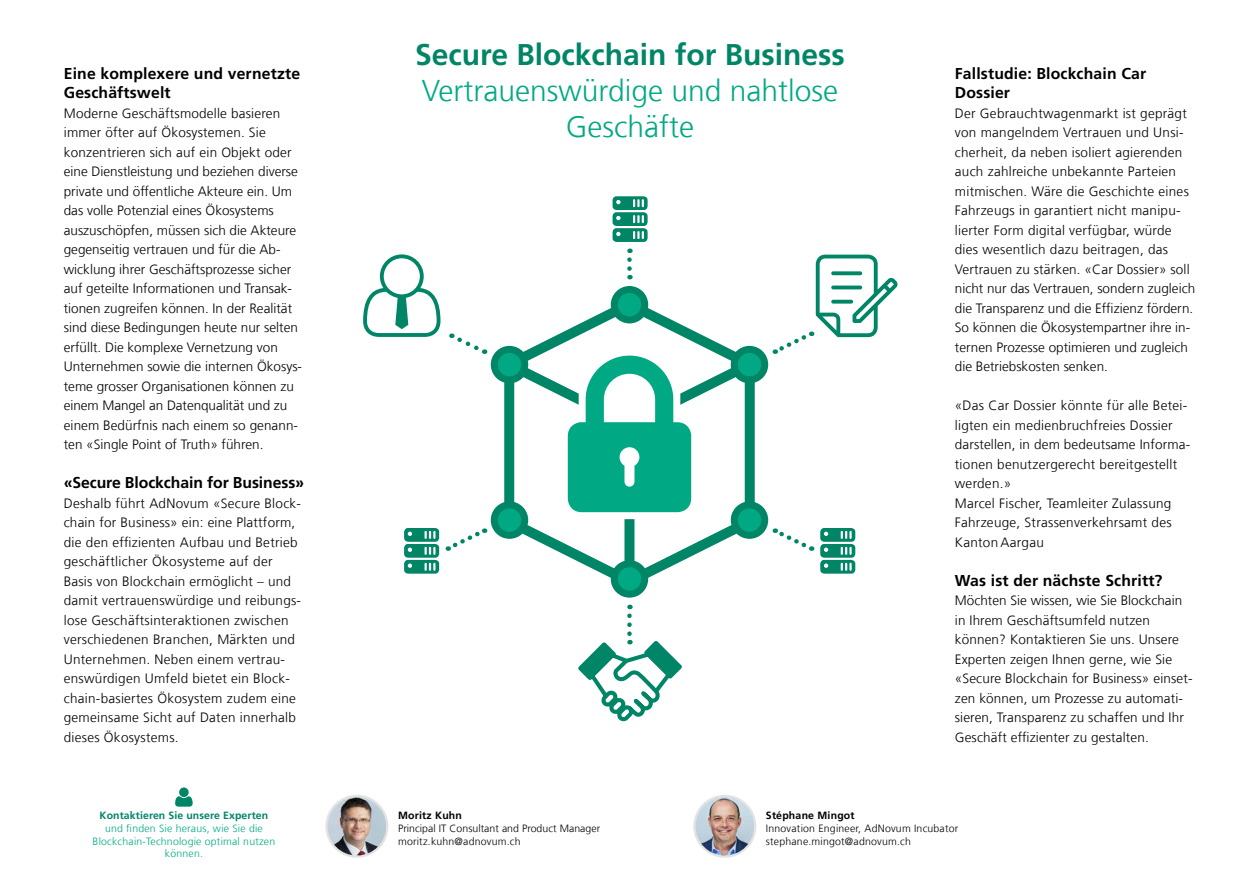
<style>
.page{position:relative;width:1259px;height:893px;background:#fff}
.page>*{position:absolute;margin:0;border:0;box-sizing:border-box;transform-origin:0 0}
.t1{font:300 30px/36px "Frutiger LT Com";color:#00a983;text-align:center}
.t2{font:700 30px "Frutiger LT Com";color:#008566}
.t3{font:700 15.75px/19.5px "Frutiger LT Com";letter-spacing:.01em;color:#000}
.t4{font:300 13.5px/19.5px "Frutiger LT Com";letter-spacing:.01em;color:#000}
.t5{font:300 10.5px/12.6px "Frutiger LT Com";letter-spacing:.02em;color:#000}
.t6{font:300 10.5px/12.6px "Frutiger LT Com";letter-spacing:.02em;color:#00a983;text-align:center}
.t7{font:700 10.5px "Frutiger LT Com";letter-spacing:.01em;color:#008566}
.t8{font:700 10.5px "Frutiger LT Com";letter-spacing:.02em;color:#000}
</style>
<div class="page">
<svg style="left:612px;top:196px;width:35px;height:46px"></svg>
<svg style="left:404px;top:528px;width:35px;height:46px;background:#3ea28b"></svg>
<svg style="left:820px;top:528px;width:35px;height:46px;background:#3fa38c"></svg>
<svg style="left:363px;top:254px;width:77px;height:83px"></svg>
<img style="left:694px;top:796px;width:61px;height:61px;border-radius:30px">
<div style="left:693px;top:795px;width:63px;height:63px;border:2px solid #e3e3e3;border-radius:50%"></div>
<img style="left:328px;top:796px;width:58px;height:59px">
<div style="left:325px;top:795px;width:63px;height:63px;border:2px solid #e3e3e3;border-radius:50%"></div>
<svg style="left:772px;top:255px;width:126px;height:99px"></svg>
<svg style="left:451px;top:334px;width:35px;height:20px"></svg>
<svg style="left:772px;top:528px;width:40px;height:23px"></svg>
<svg style="left:448px;top:528px;width:38px;height:23px"></svg>
<svg style="left:627px;top:260px;width:5px;height:19px"></svg>
<svg style="left:578px;top:616px;width:104px;height:106px"></svg>
<svg style="left:491px;top:286px;width:277px;height:312px"></svg>
<div style="left:618px;top:293px;width:23px;height:23px;background:#00a983;border-radius:50%"></div>
<div style="left:498px;top:353px;width:23px;height:23px;background:#00a983;border-radius:50%"></div>
<div style="left:498px;top:508px;width:23px;height:24px;background:#00a983;border-radius:50%"></div>
<div style="left:618px;top:567px;width:23px;height:24px;background:#00a983;border-radius:50%"></div>
<div style="left:738px;top:508px;width:23px;height:24px;background:#00a983;border-radius:50%"></div>
<div style="left:738px;top:353px;width:23px;height:23px;background:#00a983;border-radius:50%"></div>
<svg style="left:568px;top:356px;width:123px;height:156px"></svg>
<svg style="left:175px;top:787px;width:18px;height:20px"></svg>
<p class="t3" style="left:64px;top:64px;width:238px">Eine komplexere und vernetzte<br>Geschäftswelt</p>
<p class="t4" style="left:64px;top:104px;width:240px">Moderne Geschäftsmodelle basieren immer öfter auf Ökosystemen. Sie konzentrieren sich auf ein Objekt oder eine Dienstleistung und beziehen diverse private und öffentliche Akteure ein. Um das volle Potenzial eines Ökosystems auszuschöpfen, müssen sich die Akteure gegenseitig vertrauen und für die Ab&shy;wicklung ihrer Geschäftsprozesse sicher auf geteilte Informationen und Transak&shy;tionen zugreifen können. In der Realität sind diese Bedingungen heute nur selten erfüllt. Die komplexe Vernetzung von Unternehmen sowie die internen Ökosys&shy;teme grosser Organisationen können zu einem Mangel an Datenqualität und zu einem Bedürfnis nach einem so genann&shy;ten «Single Point of Truth» führen.</p>
<p class="t3" style="left:64px;top:473px;width:242px">«Secure Blockchain for Business»</p>
<p class="t4" style="left:64px;top:494px;width:239px">Deshalb führt AdNovum «Secure Block&shy;chain for Business» ein: eine Plattform, die den effizienten Aufbau und Betrieb geschäftlicher Ökosysteme auf der Basis von Blockchain ermöglicht – und damit vertrauenswürdige und reibungs&shy;lose Geschäftsinteraktionen zwischen verschiedenen Branchen, Märkten und Unternehmen. Neben einem vertrau&shy;enswürdigen Umfeld bietet ein Block&shy;chain-basiertes Ökosystem zudem eine gemeinsame Sicht auf Daten innerhalb dieses Ökosystems.</p>
<p class="t7" style="left:100px;top:809px;width:170px">Kontaktieren Sie unsere Experten</p>
<p class="t6" style="left:93px;top:822px;width:184px">und finden Sie heraus, wie Sie die<br>Blockchain-Technologie optimal nutzen können.</p>
<h1 class="t2" style="left:415px;top:37px;width:431px">Secure Blockchain for Business</h1>
<h1 class="t1" style="left:422px;top:73px;width:418px">Vertrauenswürdige und nahtlose<br>Geschäfte</h1>
<p class="t3" style="left:955px;top:64px;width:193px">Fallstudie: Blockchain Car<br>Dossier</p>
<p class="t4" style="left:955px;top:104px;width:242px">Der Gebrauchtwagenmarkt ist geprägt von mangelndem Vertrauen und Unsi&shy;cherheit, da neben isoliert agierenden auch zahlreiche unbekannte Parteien mitmischen. Wäre die Geschichte eines Fahrzeugs in garantiert nicht manipu&shy;lierter Form digital verfügbar, würde dies wesentlich dazu beitragen, das Vertrauen zu stärken. «Car Dossier» soll nicht nur das Vertrauen, sondern zugleich die Transparenz und die Effizienz fördern.<br>So können die Ökosystempartner ihre in&shy;ternen Prozesse optimieren und zugleich die Betriebskosten senken.</p>
<p class="t4" style="left:955px;top:396px;width:237px">«Das Car Dossier könnte für alle Betei&shy;ligten ein medienbruchfreies Dossier darstellen, in dem bedeutsame Informa&shy;tionen benutzergerecht bereitgestellt werden.»<br>Marcel Fischer, Teamleiter Zulassung<br>Fahrzeuge, Strassenverkehrsamt des<br>KantonAargau</p>
<p class="t3" style="left:955px;top:571px;width:209px">Was ist der nächste Schritt?</p>
<p class="t4" style="left:955px;top:591px;width:239px">Möchten Sie wissen, wie Sie Blockchain in Ihrem Geschäftsumfeld nutzen können? Kontaktieren Sie uns. Unsere Experten zeigen Ihnen gerne, wie Sie «Secure Blockchain for Business» einset&shy;zen können, um Prozesse zu automati&shy;sieren, Transparenz zu schaffen und Ihr Geschäft effizienter zu gestalten.</p>
<p class="t8" style="left:398px;top:809px;width:65px">Moritz Kuhn</p>
<p class="t5" style="left:398px;top:822px;width:204px">Principal IT Consultant and Product Manager moritz.kuhn@adnovum.ch</p>
<p class="t8" style="left:766px;top:809px;width:90px">Stéphane Mingot</p>
<p class="t5" style="left:766px;top:822px;width:194px">Innovation Engineer, AdNovum Incubator stephane.mingot@adnovum.ch</p>
</div>
